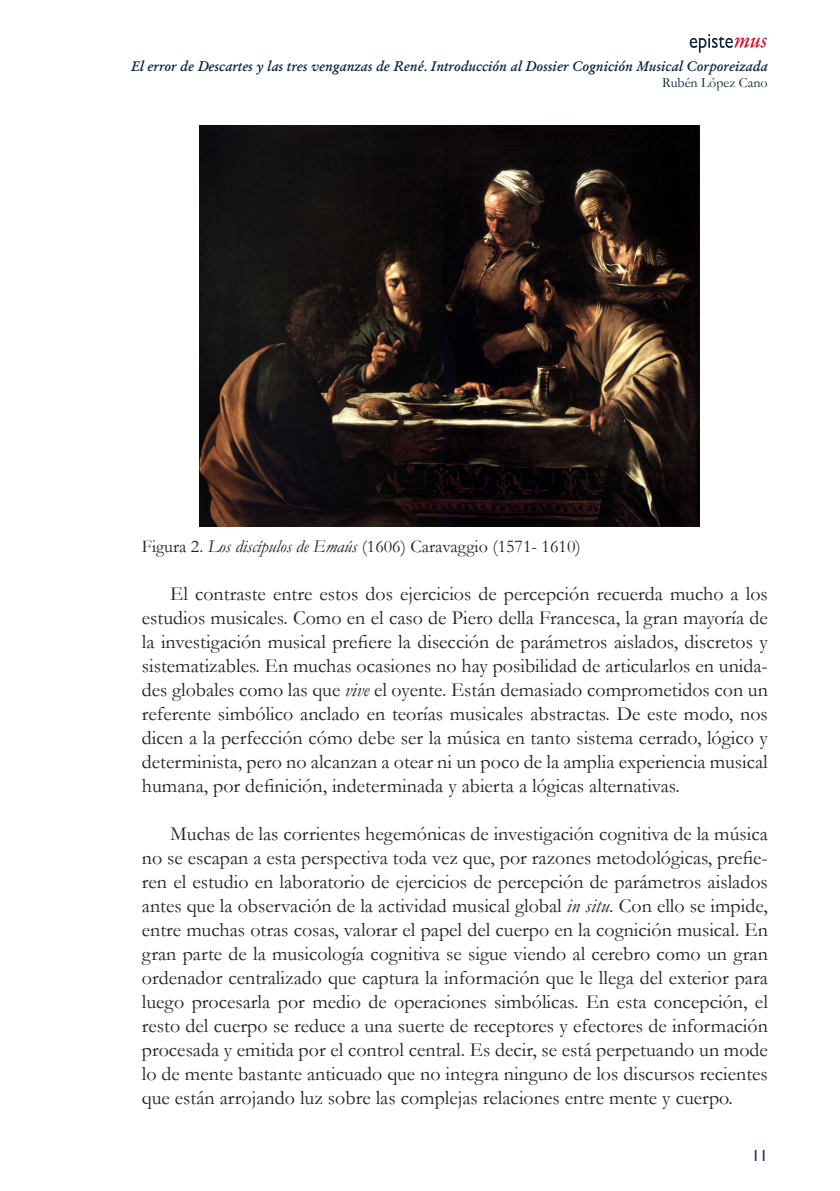
<style>
.page{position:relative;width:840px;height:1191px;background:#fff}
.page>*{position:absolute;margin:0;border:0;box-sizing:border-box;transform-origin:0 0}
.texto{font:20px/24px "Garamond";color:#231f20;text-align:justify}
.referencias{font:18px "Garamond";color:#231f20}
.t1{font:16px "Gill Sans";color:#1a2b4b}
.t2{font:italic 600 14px "Garamond";color:#08243f}
.t3{font:14px "Garamond";color:#08243f}
.s1{font-style:italic}
</style>
<div class="page">
<svg style="left:689px;top:34px;width:77px;height:19px"></svg>
<img style="left:200px;top:125px;width:498px;height:401px">
<p class="t2" style="left:131px;top:57px;width:638px">El error de Descartes y las tres venganzas de René. Introducción al Dossier Cognición Musical Corporeizada</p>
<p class="t3" style="left:662px;top:73px;width:107px">Rubén López Cano</p>
<p class="referencias" style="left:142px;top:534px;width:440px">Figura 2. <span class="s1">Los discípulos de Emaús</span> (1606) Caravaggio (1571- 1610)</p>
<p class="texto" style="left:142px;top:581px;width:627px;text-indent:28px">El contraste entre estos dos ejercicios de percepción recuerda mucho a los estudios musicales. Como en el caso de Piero della Francesca, la gran mayoría de la investigación musical prefiere la disección de parámetros aislados, discretos y sistematizables. En muchas ocasiones no hay posibilidad de articularlos en unida&shy;des globales como las que <span class="s1">vive</span> el oyente. Están demasiado comprometidos con un referente simbólico anclado en teorías musicales abstractas. De este modo, nos dicen a la perfección cómo debe ser la música en tanto sistema cerrado, lógico y determinista, pero no alcanzan a otear ni un poco de la amplia experiencia musical humana, por definición, indeterminada y abierta a lógicas alternativas.</p>
<p class="texto" style="left:142px;top:821px;width:627px;text-indent:28px">Muchas de las corrientes hegemónicas de investigación cognitiva de la música no se escapan a esta perspectiva toda vez que, por razones metodológicas, prefie&shy;ren el estudio en laboratorio de ejercicios de percepción de parámetros aislados antes que la observación de la actividad musical global <span class="s1">in situ</span>. Con ello se impide, entre muchas otras cosas, valorar el papel del cuerpo en la cognición musical. En gran parte de la musicología cognitiva se sigue viendo al cerebro como un gran ordenador centralizado que captura la información que le llega del exterior para luego procesarla por medio de operaciones simbólicas. En esta concepción, el resto del cuerpo se reduce a una suerte de receptores y efectores de información procesada y emitida por el control central. Es decir, se está perpetuando un mode</p>
<p class="texto" style="left:142px;top:1061px;width:627px">lo de mente bastante anticuado que no integra ninguno de los discursos recientes que están arrojando luz sobre las complejas relaciones entre mente y cuerpo.</p>
<p class="t1" style="left:751px;top:1145px;width:17px">11</p>
</div>
